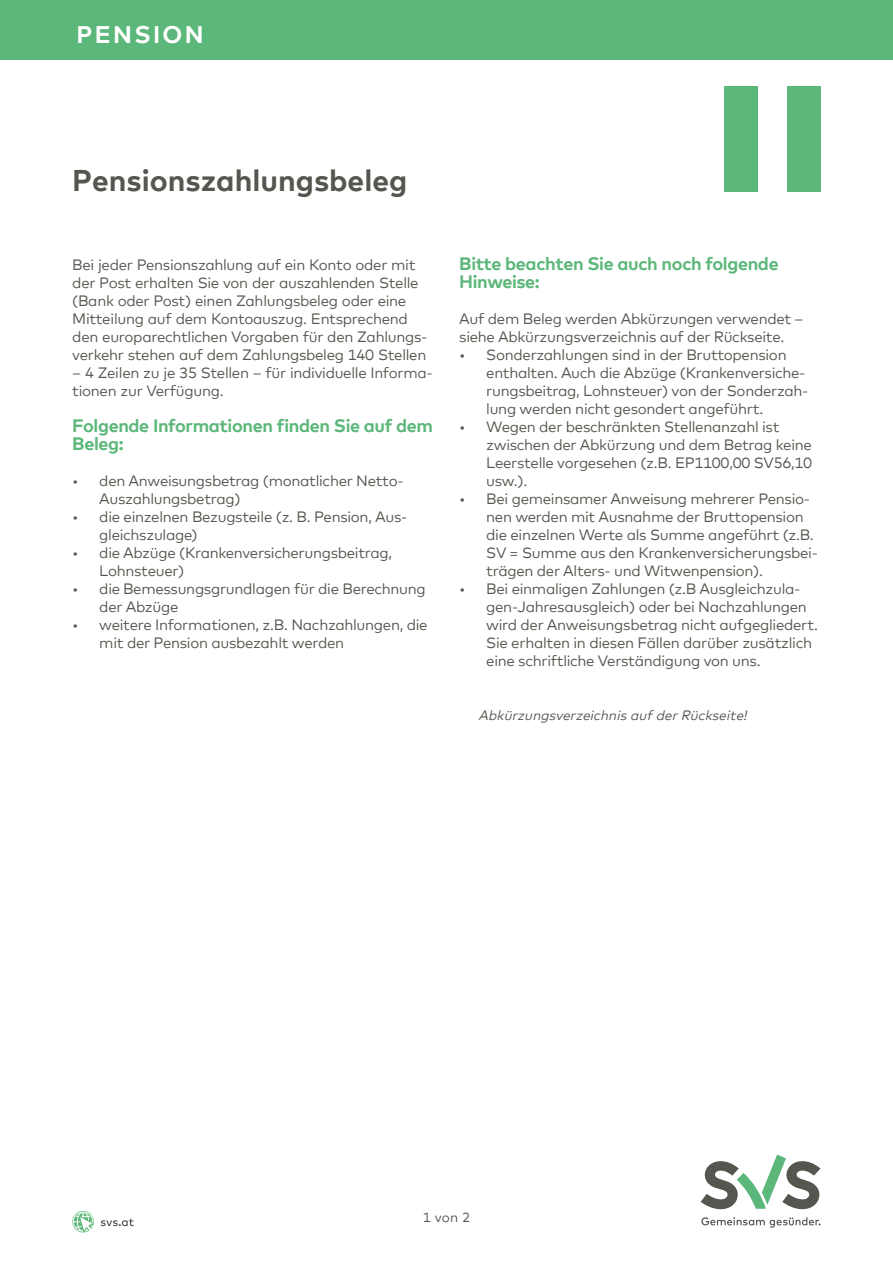
<style>
.page{position:relative;width:893px;height:1263px;background:#fff}
.page>*{position:absolute;margin:0;border:0;box-sizing:border-box;transform-origin:0 0}
.t1{font:700 30px "Mark Offc Pro";color:#565650}
.t2{font:700 24px "Mark Offc Pro";letter-spacing:.1em;color:#fff}
.t3{font:700 18px/18px "Mark Offc Pro";letter-spacing:-.02em;color:#5cb77a}
.t4{font:15px/18px "Mark Offc Pro";letter-spacing:-.02em;color:#565650}
.t5{font:italic 13.5px "Mark Offc Pro";color:#555550}
.t6{font:13.5px "Mark Offc Pro";color:#565650}
</style>
<div class="page">
<svg style="left:701px;top:1154px;width:119px;height:56px"></svg>
<svg style="left:701px;top:1217px;width:120px;height:10px"></svg>
<svg style="left:72px;top:1211px;width:22px;height:21px"></svg>
<svg style="left:101px;top:1219px;width:33px;height:7px"></svg>
<div style="left:0;top:0;width:893px;height:60px;background:#5cb77a"></div>
<div style="left:787px;top:86px;width:33px;height:105px;background:#5cb77a"></div>
<div style="left:724px;top:86px;width:34px;height:105px;background:#5cb77a"></div>
<h2 class="t2" style="left:77px;top:16px;width:129px">PENSION</h2>
<h1 class="t1" style="left:72px;top:158px;width:337px">Pensionszahlungsbeleg</h1>
<p class="t4" style="left:72px;top:255px;width:357px">Bei jeder Pensionszahlung auf ein Konto oder mit der Post erhalten Sie von der auszahlenden Stelle (Bank oder Post) einen Zahlungsbeleg oder eine Mitteilung auf dem Kontoauszug. Entsprechend den europarechtlichen Vorgaben für den Zahlungs&shy;verkehr stehen auf dem Zahlungsbeleg 140 Stellen</p>
<p class="t4" style="left:72px;top:363px;width:362px">– 4 Zeilen zu je 35 Stellen – für individuelle Informa&shy;tionen zur Verfügung.</p>
<p class="t3" style="left:72px;top:415px;width:362px">Folgende Informationen finden Sie auf dem<br>Beleg:</p>
<p class="t4" style="left:99px;top:471px;width:306px;text-indent:-27px">• den Anweisungsbetrag (monatlicher Netto-<br>Auszahlungsbetrag)</p>
<p class="t4" style="left:99px;top:507px;width:310px;text-indent:-27px">• die einzelnen Bezugsteile (z. B. Pension, Aus&shy;gleichszulage)</p>
<p class="t4" style="left:99px;top:543px;width:294px;text-indent:-27px">• die Abzüge (Krankenversicherungsbeitrag,<br>Lohnsteuer)</p>
<p class="t4" style="left:99px;top:579px;width:328px;text-indent:-27px">• die Bemessungsgrundlagen für die Berechnung der Abzüge</p>
<p class="t4" style="left:99px;top:615px;width:330px;text-indent:-27px">• weitere Informationen, z.B. Nachzahlungen, die mit der Pension ausbezahlt werden</p>
<p class="t3" style="left:459px;top:253px;width:321px">Bitte beachten Sie auch noch folgende<br>Hinweise:</p>
<p class="t4" style="left:459px;top:309px;width:346px">Auf dem Beleg werden Abkürzungen verwendet – siehe Abkürzungsverzeichnis auf der Rückseite.</p>
<p class="t4" style="left:486px;top:345px;width:324px;text-indent:-27px">• Sonderzahlungen sind in der Bruttopension enthalten. Auch die Abzüge (Krankenversiche&shy;rungsbeitrag, Lohnsteuer) von der Sonderzah&shy;lung werden nicht gesondert angeführt.</p>
<p class="t4" style="left:486px;top:417px;width:327px;text-indent:-27px">• Wegen der beschränkten Stellenanzahl ist zwischen der Abkürzung und dem Betrag keine Leerstelle vorgesehen (z.B. EP1100,00 SV56,10 usw.).</p>
<p class="t4" style="left:486px;top:489px;width:333px;text-indent:-27px">• Bei gemeinsamer Anweisung mehrerer Pensio&shy;nen werden mit Ausnahme der Bruttopension die einzelnen Werte als Summe angeführt (z.B.<br>SV = Summe aus den Krankenversicherungsbei&shy;trägen der Alters- und Witwenpension).</p>
<p class="t4" style="left:486px;top:579px;width:333px;text-indent:-27px">• Bei einmaligen Zahlungen (z.B Ausgleichzula&shy;gen-Jahresausgleich) oder bei Nachzahlungen wird der Anweisungsbetrag nicht aufgegliedert.<br>Sie erhalten in diesen Fällen darüber zusätzlich eine schriftliche Verständigung von uns.</p>
<p class="t5" style="left:479px;top:705px;width:274px">AbkürzungsverzeichnisaufderRückseite!</p>
<p class="t6" style="left:423px;top:1207px;width:49px">1 von 2</p>
</div>
